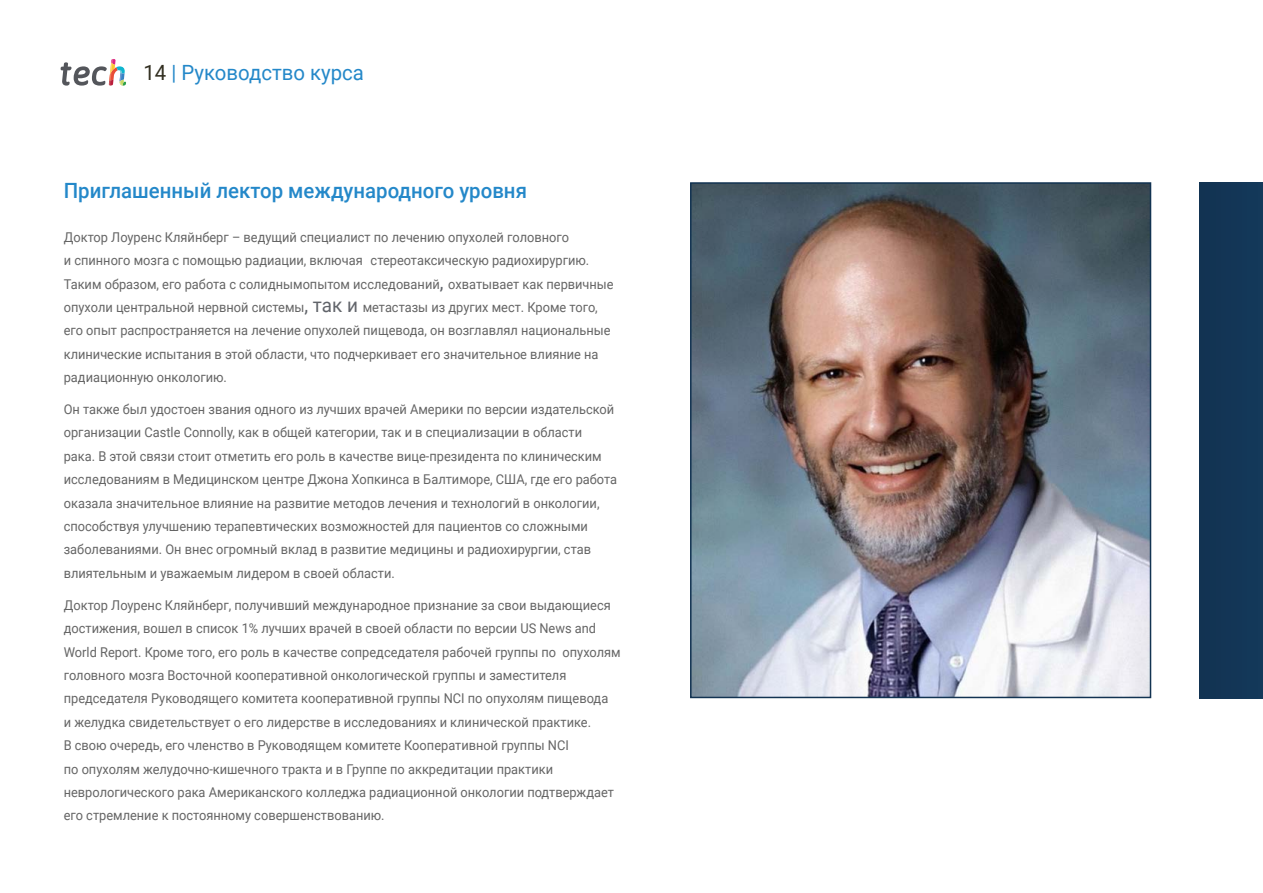
<style>
.page{position:relative;width:1263px;height:893px;background:#fff}
.page>*{position:absolute;margin:0;border:0;box-sizing:border-box;transform-origin:0 0}
.t1{font:500 21px "Roboto";color:#2488c9}
.t2{font:21px "Roboto";color:#2488c9}
.t3{font:13.5px/23.4px "Roboto";color:#656565;scale:.95 1}
.s1{color:#312e20}
.s2{font-size:19.5px;color:#61646a}
</style>
<div class="page">
<div style="left:1199px;top:182px;width:64px;height:516px;background:#133556"></div>
<img style="left:693px;top:185px;width:455px;height:510px">
<div style="left:690px;top:182px;width:461px;height:516px;border:2px solid #123352"></div>
<svg style="left:61px;top:59px;width:65px;height:27px"></svg>
<h1 class="t2" style="left:144px;top:57px;width:222px"><span class="s1">14</span> | Руководство курса</h1>
<h1 class="t1" style="left:64px;top:176px;width:465px">Приглашенный лектор международного уровня</h1>
<p class="t3" style="left:64px;top:225px;width:580px">Доктор Лоуренс Кляйнберг – ведущий специалист по лечению опухолей головного<br>и спинного мозга с помощью радиации, включая стереотаксическую радиохирургию.<br>Таким образом, его работа с солиднымопытом исследований<span class="s2">,</span> охватывает как первичные опухоли центральной нервной системы<span class="s2">, так и</span> метастазы из других мест. Кроме того, его опыт распространяется на лечение опухолей пищевода, он возглавлял национальные клинические испытания в этой области, что подчеркивает его значительное влияние на радиационную онкологию.</p>
<p class="t3" style="left:64px;top:397px;width:584px">Он также был удостоен звания одного из лучших врачей Америки по версии издательской организации Castle Connolly, как в общей категории, так и в специализации в области<br>рака. В этой связи стоит отметить его роль в качестве вице-президента по клиническим исследованиям в Медицинском центре Джона Хопкинса в Балтиморе, США, где его работа оказала значительное влияние на развитие методов лечения и технологий в онкологии, способствуя улучшению терапевтических возможностей для пациентов со сложными заболеваниями. Он внес огромный вклад в развитие медицины и радиохирургии, став влиятельным и уважаемым лидером в своей области.</p>
<p class="t3" style="left:64px;top:593px;width:588px">Доктор Лоуренс Кляйнберг, получивший международное признание за свои выдающиеся достижения, вошел в список 1% лучших врачей в своей области по версии US News and World Report. Кроме того, его роль в качестве сопредседателя рабочей группы по опухолям головного мозга Восточной кооперативной онкологической группы и заместителя председателя Руководящего комитета кооперативной группы NCI по опухолям пищевода<br>и желудка свидетельствует о его лидерстве в исследованиях и клинической практике.<br>В свою очередь, его членство в Руководящем комитете Кооперативной группы NCI<br>по опухолям желудочно-кишечного тракта и в Группе по аккредитации практики неврологического рака Американского колледжа радиационной онкологии подтверждает его стремление к постоянному совершенствованию.</p>
</div>
